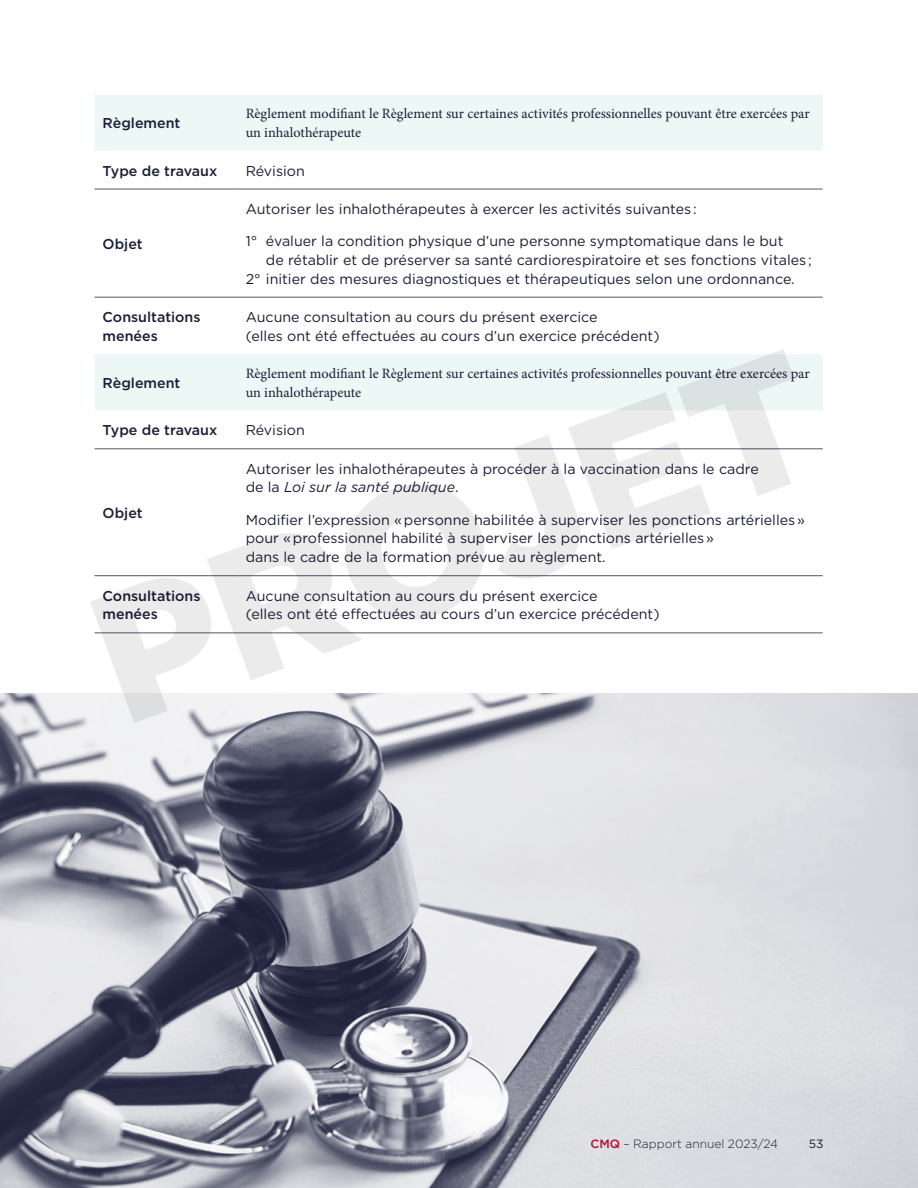
<style>
.page{position:relative;width:918px;height:1188px;background:#fff}
.page>*{position:absolute;margin:0;border:0;box-sizing:border-box;transform-origin:0 0}
.Texte_courant{font:14.25px/18.8px "Gotham";color:#1b1d36}
.Texte_courant-2{font:14.25px/18.8px "Minion Pro";color:#1b1d36}
.No_degrés_tableau{font:14.25px/18.8px "Gotham";color:#1b1d36}
.Texte_tableau_-_bleu{font:500 14.25px/18.8px "Gotham";color:#1b1d36}
.t1{font:300 12px "Gotham";color:#1b1d36}
.t2{font:12px "Gotham";color:#1b1d36}
.s1{font-style:italic}
.s2{font-weight:500;color:#ba0c2f}
</style>
<div class="page">
<img style="left:0;top:693px;width:918px;height:495px">
<svg style="left:94px;top:95px;width:729px;height:315px"></svg>
<hr style="left:94px;top:189px;width:144px;height:1px;background:#545568">
<hr style="left:238px;top:189px;width:585px;height:1px;background:#545568">
<hr style="left:94px;top:297px;width:144px;height:1px;background:#545568">
<hr style="left:238px;top:297px;width:585px;height:1px;background:#545568">
<hr style="left:238px;top:449px;width:585px;height:1px;background:#545568">
<hr style="left:238px;top:575px;width:585px;height:1px;background:#545568">
<hr style="left:238px;top:633px;width:585px;height:1px;background:#545568">
<svg style="left:90px;top:349px;width:704px;height:374px"></svg>
<p class="Texte_tableau_-_bleu" style="left:103px;top:114px;width:79px">Règlement</p>
<p class="Texte_courant-2" style="left:246px;top:105px;width:566px">Règlement modifiant le Règlement sur certaines activités professionnelles pouvant être exercées par un inhalothérapeute</p>
<p class="Texte_tableau_-_bleu" style="left:103px;top:161px;width:116px">Type de travaux</p>
<p class="Texte_courant" style="left:246px;top:161px;width:61px">Révision</p>
<p class="Texte_tableau_-_bleu" style="left:103px;top:234px;width:42px">Objet</p>
<p class="Texte_courant" style="left:246px;top:199px;width:453px">Autoriser les inhalothérapeutes à exercer les activités suivantes :</p>
<p class="No_degrés_tableau" style="left:266px;top:231px;width:547px;text-indent:-20px">1° évaluer la condition physique d’une personne symptomatique dans le but<br>de rétablir et de préserver sa santé cardiorespiratoire et ses fonctions vitales ;</p>
<p class="No_degrés_tableau" style="left:246px;top:269px;width:551px">2° initier des mesures diagnostiques et thérapeutiques selon une ordonnance.</p>
<p class="Texte_tableau_-_bleu" style="left:103px;top:307px;width:100px">Consultations menées</p>
<p class="Texte_courant" style="left:246px;top:307px;width:415px">Aucune consultation au cours du présent exercice<br>(elles ont été effectuées au cours d’un exercice précédent)</p>
<p class="Texte_tableau_-_bleu" style="left:103px;top:373px;width:79px">Règlement</p>
<p class="Texte_courant-2" style="left:246px;top:364px;width:566px">Règlement modifiant le Règlement sur certaines activités professionnelles pouvant être exercées par un inhalothérapeute</p>
<p class="Texte_tableau_-_bleu" style="left:103px;top:421px;width:116px">Type de travaux</p>
<p class="Texte_courant" style="left:246px;top:421px;width:61px">Révision</p>
<p class="Texte_tableau_-_bleu" style="left:103px;top:503px;width:42px">Objet</p>
<p class="Texte_courant" style="left:246px;top:459px;width:515px">Autoriser les inhalothérapeutes à procéder à la vaccination dans le cadre de la <span class="s1">Loi sur la santé publique</span>.</p>
<p class="Texte_courant" style="left:246px;top:510px;width:561px">Modifier l’expression « personne habilitée à superviser les ponctions artérielles » pour « professionnel habilité à superviser les ponctions artérielles »<br>dans le cadre de la formation prévue au règlement.</p>
<p class="Texte_tableau_-_bleu" style="left:103px;top:586px;width:100px">Consultations menées</p>
<p class="Texte_courant" style="left:246px;top:586px;width:415px">Aucune consultation au cours du présent exercice<br>(elles ont été effectuées au cours d’un exercice précédent)</p>
<p class="t1" style="left:590px;top:1136px;width:189px"><span class="s2">CMQ</span> – Rapport annuel 2023/24</p>
<p class="t2" style="left:809px;top:1136px;width:16px">53</p>
</div>
